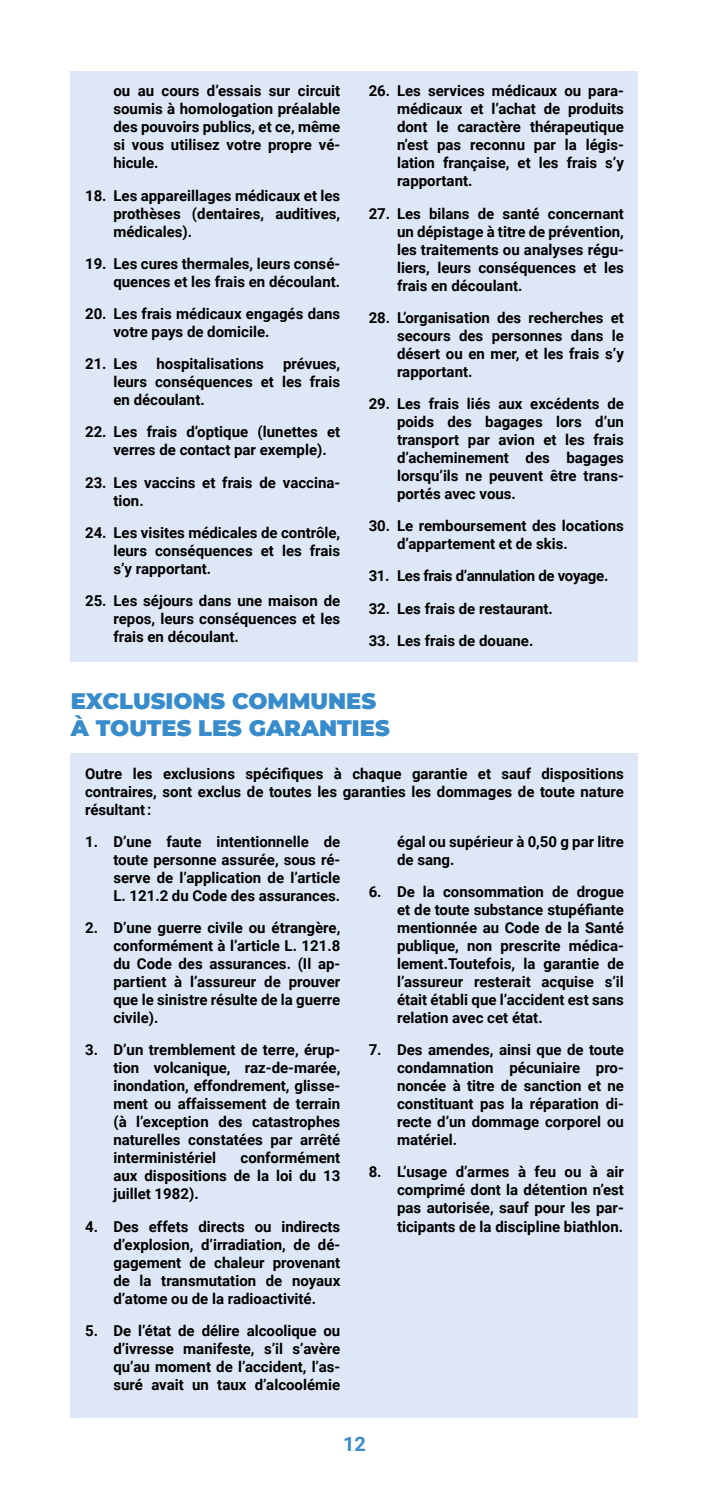
<style>
.page{position:relative;width:709px;height:1489px;background:#fff}
.page>*{position:absolute;margin:0;border:0;box-sizing:border-box;transform-origin:0 0}
.t1{font:900 22.5px/27px "Montserrat";color:#398ccb}
.t2{font:700 20px "Roboto";color:#398ccb}
.t3{font:700 15px/18px "Roboto";color:#000;text-align:justify}
.t4{font:700 15px "Roboto";letter-spacing:-.02em;color:#000}
</style>
<div class="page">
<div style="left:71px;top:71px;width:567px;height:590px;background:#dee7f6"></div>
<div style="left:71px;top:753px;width:567px;height:664px;background:#dee7f6"></div>
<p class="t3" style="left:113px;top:81px;width:228px">ou au cours d’essais sur circuit soumis à homologation préalable des pouvoirs publics, et ce, même si vous utilisez votre propre vé&shy;hicule.</p>
<p class="t3" style="left:113px;top:186px;width:228px;text-indent:-28px">18. Les appareillages médicaux et les prothèses (dentaires, auditives, médicales).</p>
<p class="t3" style="left:85px;top:254px;width:257px;text-align:right">19. Les cures thermales, leurs consé&shy;quences et les frais en découlant.</p>
<p class="t3" style="left:113px;top:304px;width:228px;text-indent:-28px">20. Les frais médicaux engagés dans votre pays de domicile.</p>
<p class="t3" style="left:85px;top:354px;width:54px">21. Les</p>
<p class="t3" style="left:156px;top:354px;width:109px">hospitalisations</p>
<p class="t3" style="left:113px;top:354px;width:228px;text-indent:170px">prévues, leurs conséquences et les frais en découlant.</p>
<p class="t3" style="left:113px;top:422px;width:228px;text-indent:-28px">22. Les frais d’optique (lunettes et verres de contact par exemple).</p>
<p class="t3" style="left:113px;top:472px;width:228px;text-indent:-28px">23. Les vaccins et frais de vaccina&shy;tion.</p>
<p class="t3" style="left:113px;top:523px;width:228px;text-indent:-28px">24. Les visites médicales de contrôle, leurs conséquences et les frais s’y rapportant.</p>
<p class="t3" style="left:113px;top:591px;width:228px;text-indent:-28px">25. Les séjours dans une maison de repos, leurs conséquences et les frais en découlant.</p>
<p class="t3" style="left:397px;top:81px;width:228px;text-indent:-28px">26. Les services médicaux ou para&shy;médicaux et l’achat de produits dont le caractère thérapeutique n’est pas reconnu par la légis&shy;lation française, et les frais s’y rapportant.</p>
<p class="t3" style="left:397px;top:204px;width:228px;text-indent:-28px">27. Les bilans de santé concernant un dépistage à titre de prévention, les traitements ou analyses régu&shy;liers, leurs conséquences et les frais en découlant.</p>
<p class="t3" style="left:397px;top:308px;width:228px;text-indent:-28px">28. L’organisation des recherches et secours des personnes dans le désert ou en mer, et les frais s’y rapportant.</p>
<p class="t3" style="left:397px;top:394px;width:228px;text-indent:-28px">29. Les frais liés aux excédents de poids des bagages lors d’un transport par avion et les frais d’acheminement des bagages lorsqu’ils ne peuvent être trans&shy;portés avec vous.</p>
<p class="t3" style="left:397px;top:516px;width:228px;text-indent:-28px">30. Le remboursement des locations d’appartement et de skis.</p>
<p class="t4" style="left:369px;top:565px;width:241px">31. Les frais d’annulation de voyage.</p>
<p class="t3" style="left:369px;top:598px;width:186px">32. Les frais de restaurant.</p>
<p class="t3" style="left:369px;top:631px;width:166px">33. Les frais de douane.</p>
<h1 class="t1" style="left:71px;top:686px;width:320px">EXCLUSIONS COMMUNES<br>À TOUTES LES GARANTIES</h1>
<p class="t3" style="left:85px;top:763px;width:540px">Outre les exclusions spécifiques à chaque garantie et sauf dispositions contraires, sont exclus de toutes les garanties les dommages de toute nature résultant :</p>
<p class="t3" style="left:113px;top:831px;width:228px;text-indent:-28px">1. D’une faute intentionnelle de toute personne assurée, sous ré&shy;serve de l’application de l’article L. 121.2 du Code des assurances.</p>
<p class="t3" style="left:113px;top:918px;width:228px;text-indent:-28px">2. D’une guerre civile ou étrangère, conformément à l’article L. 121.8 du Code des assurances. (Il ap&shy;partient à l’assureur de prouver que le sinistre résulte de la guerre civile).</p>
<p class="t3" style="left:113px;top:1040px;width:228px;text-indent:-28px">3. D’un tremblement de terre, érup&shy;tion volcanique, raz-de-marée, inondation, effondrement, glisse&shy;ment ou affaissement de terrain (à l’exception des catastrophes naturelles constatées par arrêté interministériel</p>
<p class="t3" style="left:397px;top:831px;width:228px">égal ou supérieur à 0,50 g par litre de sang.</p>
<p class="t3" style="left:397px;top:882px;width:228px;text-indent:-28px">6. De la consommation de drogue et de toute substance stupéfiante mentionnée au Code de la Santé publique, non prescrite médica&shy;lement.Toutefois, la garantie de l’assureur resterait acquise s’il était établi que l’accident est sans relation avec cet état.</p>
<p class="t3" style="left:397px;top:1040px;width:228px;text-indent:-28px">7. Des amendes, ainsi que de toute condamnation pécuniaire pro&shy;noncée à titre de sanction et ne constituant pas la réparation di&shy;recte d’un dommage corporel ou matériel.</p>
<p class="t3" style="left:397px;top:1162px;width:228px;text-indent:-28px">8. L’usage d’armes à feu ou à air comprimé dont la détention n’est pas autorisée, sauf pour les par&shy;ticipants de la discipline biathlon.</p>
<p class="t3" style="left:113px;top:1148px;width:228px;text-indent:127px">conformément aux dispositions de la loi du 13 juillet 1982).</p>
<p class="t3" style="left:113px;top:1216px;width:228px;text-indent:-28px">4. Des effets directs ou indirects d’explosion, d’irradiation, de dé&shy;gagement de chaleur provenant de la transmutation de noyaux d’atome ou de la radioactivité.</p>
<p class="t3" style="left:113px;top:1320px;width:228px;text-indent:-28px">5. De l’état de délire alcoolique ou d’ivresse manifeste, s’il s’avère qu’au moment de l’accident, l’as&shy;suré avait un taux d’alcoolémie</p>
<h2 class="t2" style="left:343px;top:1429px;width:24px">12</h2>
</div>
